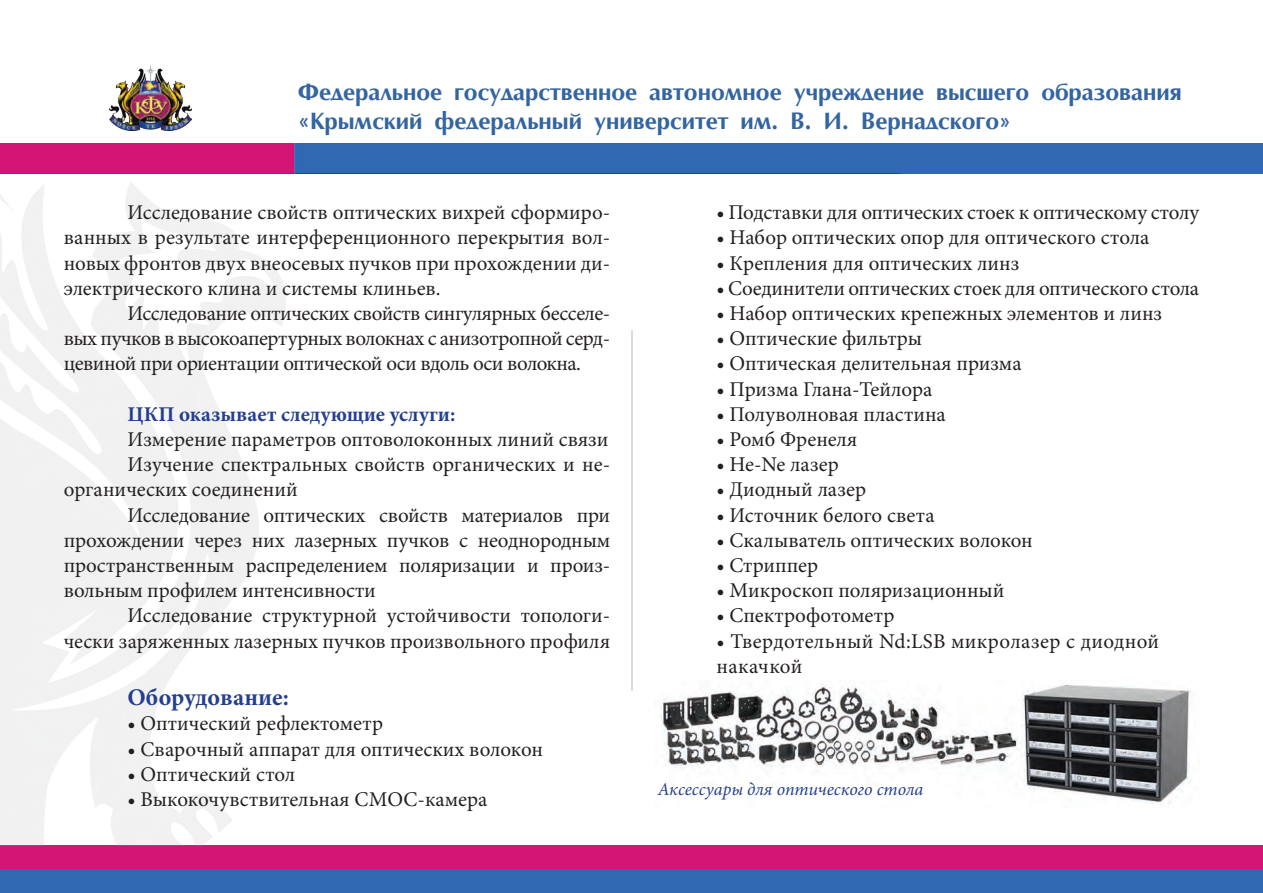
<style>
.page{position:relative;width:1263px;height:893px;background:#fff}
.page>*{position:absolute;margin:0;border:0;box-sizing:border-box;transform-origin:0 0}
.t1{font:700 24px/28.8px "AG Optima";color:#3465a0}
.t2{font:700 24px "Minion Pro";color:#253f8e}
.t3{font:21px/25.2px "Minion Pro";color:#231f20;text-align:justify}
.t4{font:21px/25.2px "Minion Pro";letter-spacing:.02em;color:#231f20}
.t5{font:700 21px "Minion Pro";color:#253f8e}
.t6{font:italic 18px "Minion Pro";color:#253f8e}
</style>
<div class="page">
<hr style="left:631px;top:330px;width:2px;height:360px;background:#000">
<img style="left:0;top:143px;width:1263px;height:30px">
<img style="left:0;top:846px;width:1263px;height:47px">
<img style="left:110px;top:64px;width:81px;height:67px">
<img style="left:0;top:173px;width:368px;height:673px">
<img style="left:660px;top:684px;width:532px;height:120px">
<p class="t1" style="left:298px;top:78px;width:886px">Федеральное государственное автономное учреждение высшего образования «Крымский федеральный университет им. В. И. Вернадского»</p>
<p class="t3" style="left:64px;top:200px;width:548px;text-indent:64px">Исследование свойств оптических вихрей сформиро&shy;ванных в результате интерференционного перекрытия вол&shy;новых фронтов двух внеосевых пучков при прохождении ди&shy;электрического клина и системы клиньев.</p>
<p class="t3" style="left:64px;top:301px;width:548px;text-indent:64px">Исследование оптических свойств сингулярных бесселе&shy;вых пучков в высокоапертурных волокнах с анизотропной серд&shy;цевиной при ориентации оптической оси вдоль оси волокна.</p>
<p class="t5" style="left:128px;top:399px;width:329px">ЦКП оказывает следующие услуги:</p>
<p class="t3" style="left:128px;top:427px;width:482px">Измерение параметров оптоволоконных линий связи</p>
<p class="t3" style="left:128px;top:452px;width:484px">Изучение спектральных свойств органических и не-</p>
<p class="t3" style="left:64px;top:477px;width:235px">органических соединений</p>
<p class="t3" style="left:128px;top:502px;width:484px">Исследование оптических свойств материалов при</p>
<p class="t3" style="left:64px;top:527px;width:548px">прохождении через них лазерных пучков с неоднородным</p>
<p class="t3" style="left:64px;top:553px;width:548px">пространственным распределением поляризации и произ-</p>
<p class="t3" style="left:64px;top:578px;width:314px">вольным профилем интенсивности</p>
<p class="t3" style="left:128px;top:603px;width:484px">Исследование структурной устойчивости топологи-</p>
<p class="t3" style="left:64px;top:628px;width:548px">чески заряженных лазерных пучков произвольного профиля</p>
<p class="t2" style="left:128px;top:681px;width:163px">Оборудование:</p>
<p class="t3" style="left:128px;top:711px;width:257px">• Оптический рефлектометр</p>
<p class="t3" style="left:128px;top:736px;width:417px">• Сварочный аппарат для оптических волокон</p>
<p class="t3" style="left:128px;top:761px;width:169px">• Оптический стол</p>
<p class="t3" style="left:128px;top:787px;width:361px">• Выкокочувствительная СМОС-камера</p>
<p class="t3" style="left:716px;top:200px;width:484px">• Подставки для оптических стоек к оптическому столу</p>
<p class="t3" style="left:716px;top:225px;width:434px">• Набор оптических опор для оптического стола</p>
<p class="t3" style="left:716px;top:250px;width:304px">• Крепления для оптических линз</p>
<p class="t3" style="left:716px;top:275px;width:484px">• Соединители оптических стоек для оптического стола</p>
<p class="t3" style="left:716px;top:301px;width:447px">• Набор оптических крепежных элементов и линз</p>
<p class="t3" style="left:716px;top:326px;width:207px">• Оптические фильтры</p>
<p class="t3" style="left:716px;top:351px;width:307px">• Оптическая делительная призма</p>
<p class="t3" style="left:716px;top:376px;width:217px">• Призма Глана-Тейлора</p>
<p class="t3" style="left:716px;top:401px;width:231px">• Полуволновая пластина</p>
<p class="t3" style="left:716px;top:427px;width:142px">• Ромб Френеля</p>
<p class="t3" style="left:716px;top:452px;width:124px">• He-Ne лазер</p>
<p class="t3" style="left:716px;top:477px;width:151px">• Диодный лазер</p>
<p class="t3" style="left:716px;top:502px;width:220px">• Источник белого света</p>
<p class="t3" style="left:716px;top:527px;width:318px">• Скалыватель оптических волокон</p>
<p class="t3" style="left:716px;top:553px;width:103px">• Стриппер</p>
<p class="t3" style="left:716px;top:578px;width:290px">• Микроскоп поляризационный</p>
<p class="t3" style="left:716px;top:603px;width:179px">• Спектрофотометр</p>
<p class="t4" style="left:716px;top:628px;width:444px">• Твердотельный Nd:LSB микролазер с диодной накачкой</p>
<p class="t6" style="left:658px;top:777px;width:267px">Аксессуары для оптического стола</p>
</div>
